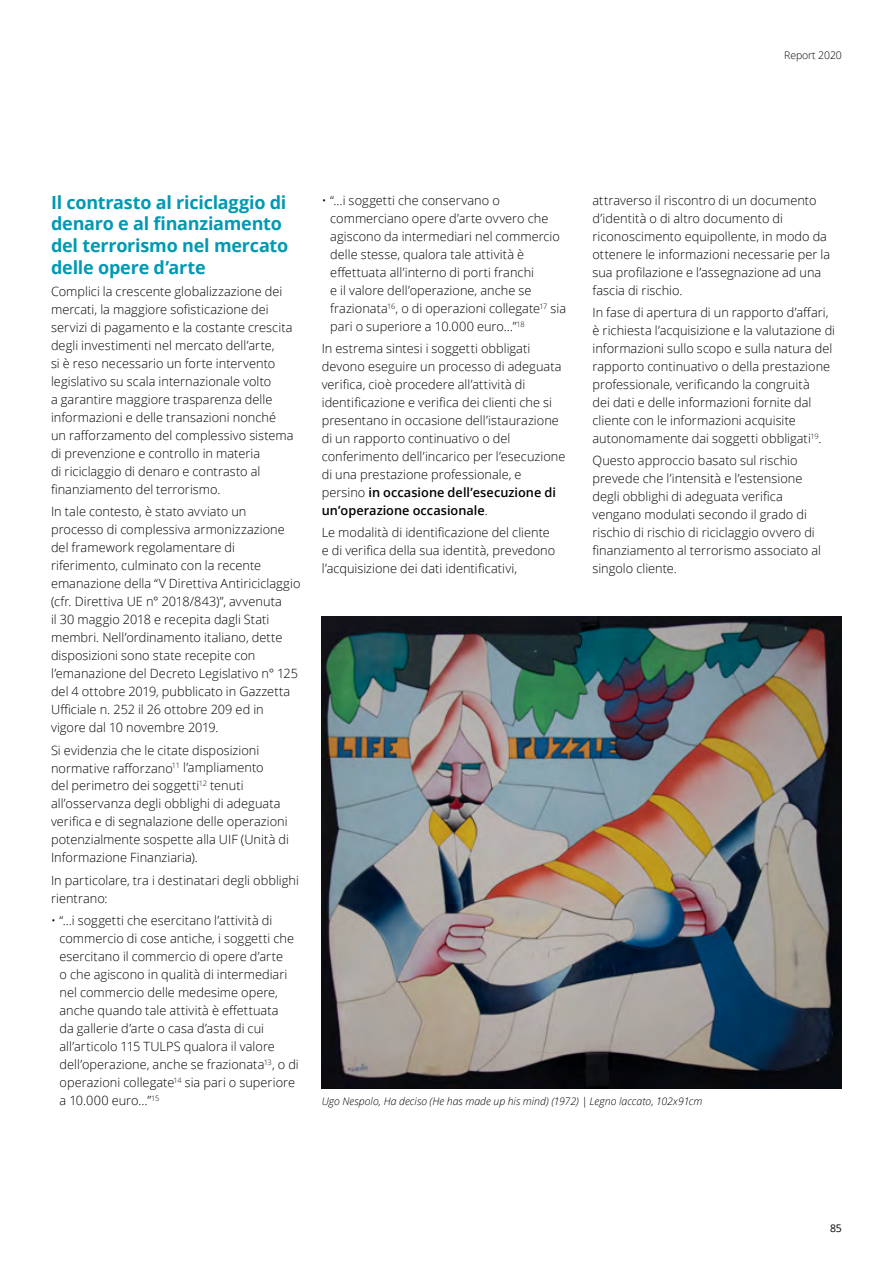
<style>
.page{position:relative;width:893px;height:1263px;background:#fff}
.page>*{position:absolute;margin:0;border:0;box-sizing:border-box;transform-origin:0 0}
.t1{font:700 18px/21.6px "Open Sans";letter-spacing:-.015em;color:#0099b3}
.t2{font:300 12.75px/18px "Open Sans";letter-spacing:.005em;color:#000}
.t3{font:italic 300 10.5px "Open Sans";letter-spacing:.005em;color:#000}
.t4{font:300 10.5px "Open Sans";letter-spacing:-.01em;color:#000}
.t5{font:10.5px "Open Sans";color:#000}
.s1{font-weight:600}
</style>
<div class="page">
<img style="left:322px;top:617px;width:520px;height:472px">
<p class="t4" style="left:784px;top:48px;width:59px">Report 2020</p>
<h1 class="t1" style="left:51px;top:191px;width:239px">Il contrasto al riciclaggio di denaro e al finanziamento del terrorismo nel mercato delle opere d’arte</h1>
<p class="t2" style="left:51px;top:282px;width:244px">Complici la crescente globalizzazione dei mercati, la maggiore sofisticazione dei servizi di pagamento e la costante crescita degli investimenti nel mercato dell’arte,<br>si è reso necessario un forte intervento legislativo su scala internazionale volto<br>a garantire maggiore trasparenza delle informazioni e delle transazioni nonché un rafforzamento del complessivo sistema di prevenzione e controllo in materia<br>di riciclaggio di denaro e contrasto al finanziamento del terrorismo.</p>
<p class="t2" style="left:51px;top:502px;width:251px">In tale contesto, è stato avviato un processo di complessiva armonizzazione del framework regolamentare di riferimento, culminato con la recente emanazione della “V Direttiva Antiriciclaggio (cfr. Direttiva UE n° 2018/843)”, avvenuta<br>il 30 maggio 2018 e recepita dagli Stati membri. Nell’ordinamento italiano, dette disposizioni sono state recepite con l’emanazione del Decreto Legislativo n° 125 del 4 ottobre 2019, pubblicato in Gazzetta Ufficiale n. 252 il 26 ottobre 209 ed in vigore dal 10 novembre 2019.</p>
<p class="t2" style="left:51px;top:740px;width:239px">Si evidenzia che le citate disposizioni normative rafforzano<sup>11</sup> l’ampliamento<br>del perimetro dei soggetti<sup>12</sup> tenuti all’osservanza degli obblighi di adeguata verifica e di segnalazione delle operazioni potenzialmente sospette alla UIF (Unità di Informazione Finanziaria).</p>
<p class="t2" style="left:51px;top:871px;width:249px">In particolare, tra i destinatari degli obblighi rientrano:</p>
<p class="t2" style="left:60px;top:911px;width:241px;text-indent:-9px">• “...i soggetti che esercitano l’attività di commercio di cose antiche, i soggetti che esercitano il commercio di opere d’arte<br>o che agiscono in qualità di intermediari nel commercio delle medesime opere, anche quando tale attività è effettuata<br>da gallerie d’arte o casa d’asta di cui all’articolo 115 TULPS qualora il valore dell’operazione, anche se frazionata<sup>13</sup>, o di operazioni collegate<sup>14</sup> sia pari o superiore a 10.000 euro…”<sup>15</sup></p>
<p class="t2" style="left:330px;top:191px;width:237px;text-indent:-9px">• “…i soggetti che conservano o commerciano opere d’arte ovvero che agiscono da intermediari nel commercio delle stesse, qualora tale attività è effettuata all’interno di porti franchi<br>e il valore dell’operazione, anche se frazionata<sup>16</sup>, o di operazioni collegate<sup>17</sup> sia pari o superiore a 10.000 euro…”<sup>18</sup></p>
<p class="t2" style="left:322px;top:339px;width:245px">In estrema sintesi i soggetti obbligati devono eseguire un processo di adeguata verifica, cioè procedere all’attività di identificazione e verifica dei clienti che si presentano in occasione dell’istaurazione di un rapporto continuativo o del conferimento dell’incarico per l’esecuzione di una prestazione professionale, e persino <span class="s1">in occasione dell’esecuzione di un’operazione occasionale</span>.</p>
<p class="t2" style="left:322px;top:523px;width:235px">Le modalità di identificazione del cliente e di verifica della sua identità, prevedono l’acquisizione dei dati identificativi,</p>
<p class="t2" style="left:592px;top:191px;width:239px">attraverso il riscontro di un documento d’identità o di altro documento di riconoscimento equipollente, in modo da ottenere le informazioni necessarie per la sua profilazione e l’assegnazione ad una fascia di rischio.</p>
<p class="t2" style="left:592px;top:303px;width:244px">In fase di apertura di un rapporto d’affari, è richiesta l’acquisizione e la valutazione di informazioni sullo scopo e sulla natura del rapporto continuativo o della prestazione professionale, verificando la congruità<br>dei dati e delle informazioni fornite dal cliente con le informazioni acquisite autonomamente dai soggetti obbligati<sup>19</sup>.</p>
<p class="t2" style="left:592px;top:451px;width:230px">Questo approccio basato sul rischio prevede che l’intensità e l’estensione degli obblighi di adeguata verifica vengano modulati secondo il grado di rischio di rischio di riciclaggio ovvero di finanziamento al terrorismo associato al singolo cliente.</p>
<p class="t3" style="left:322px;top:1094px;width:382px">Ugo Nespolo, Ha deciso (He has made up his mind) (1972) | Legno laccato, 102x91cm</p>
<p class="t5" style="left:830px;top:1221px;width:13px">85</p>
</div>
